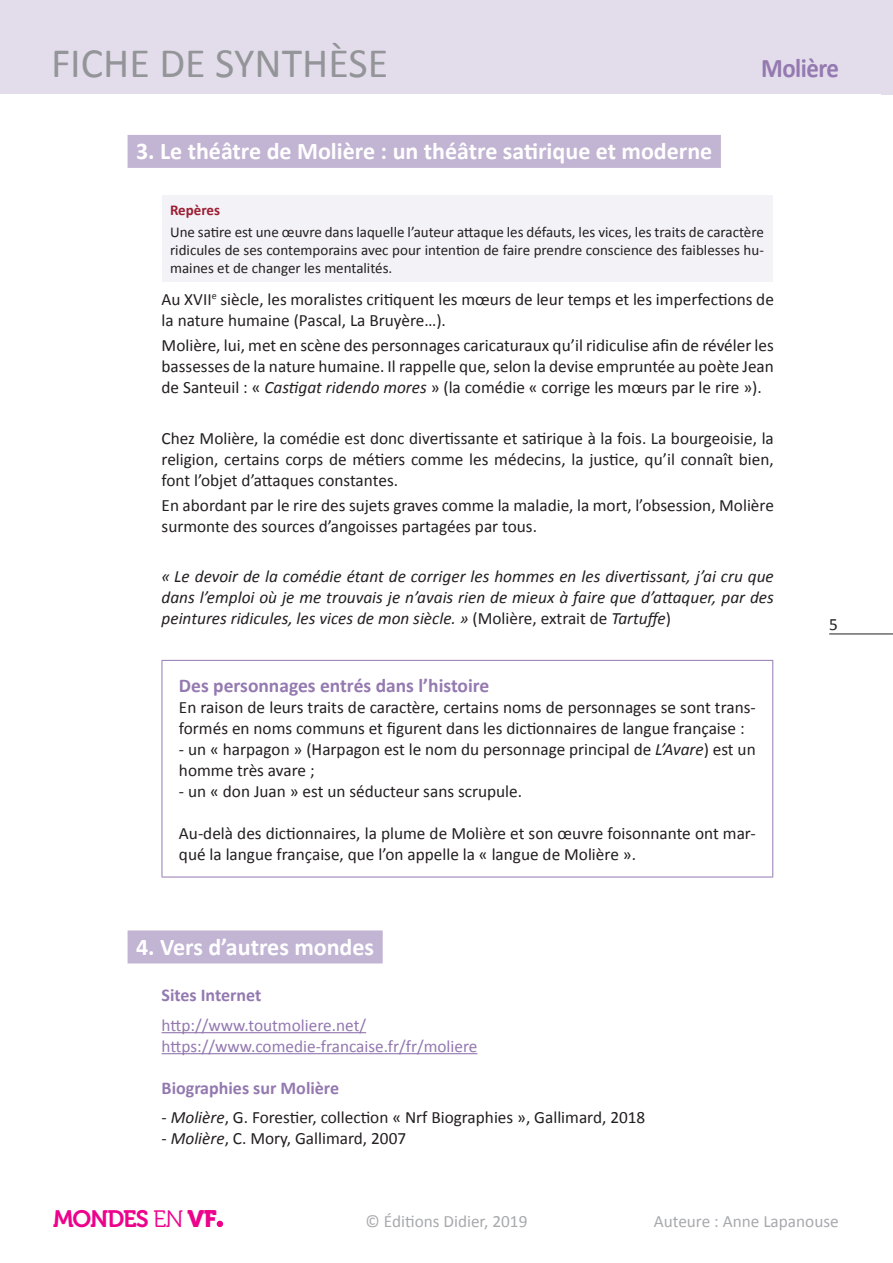
<style>
.page{position:relative;width:893px;height:1263px;background:#fff}
.page>*{position:absolute;margin:0;border:0;box-sizing:border-box;transform-origin:0 0}
.t1{font:42px "Calibri";color:#939598}
.t2{font:700 27px "Calibri";letter-spacing:-.02em;color:#947ab0;scale:.92 1}
.TitreEncadre{font:700 24px "Calibri";color:#fff}
.t3{font:23.7px "Museo 700";letter-spacing:-.05em;color:#ed028c}
.TEXT_C{font:700 19.5px "Calibri";color:#947ab0}
.consigne{font:700 18px "Calibri";color:#9379b0}
.TC_retrait_6mm___1{font:17.25px/21px "Calibri";color:#231f20}
.TEXT_C-2{font:17.25px/21px "Calibri";color:#231f20}
.TC_retrait_6mm___1-2{font:italic 17.25px/21px "Calibri";color:#231f20;text-align:justify}
.Tc_retrait_6_sans{font:17.25px "Calibri";color:#231f20}
.Tc_retrait_6_sans-2{font:17.25px "Calibri";color:#9379b0}
.t4{font:17.25px "Calibri";color:#a8a9ad}
.TEXT_C-3{font:15px/18px "Calibri";color:#231f20;text-align:justify}
.TC_retrait_6mm_Tab{font:700 15px "Calibri";color:#9c1e34}
.s1{font-style:italic}
.s2{font-style:normal}
.s3{font-family:"Museo 300"}
.s4{font-family:"Museo 900"}
</style>
<div class="page">
<hr style="left:829px;top:633px;width:64px;height:1px;background:#231f20">
<div style="left:0;top:0;width:893px;height:94px;background:#e3ddeb"></div>
<svg style="left:217px;top:1221px;width:6px;height:6px"></svg>
<div style="left:128px;top:135px;width:593px;height:33px;background:#c2b4d3"></div>
<div style="left:128px;top:930px;width:255px;height:33px;background:#c2b4d3"></div>
<hr style="left:162px;top:1032px;width:204px;height:1px;background:#9379b0">
<hr style="left:162px;top:1053px;width:315px;height:1px;background:#9379b0">
<div style="left:162px;top:195px;width:610px;height:86px;background:#f3f2f7"></div>
<hr style="left:162px;top:660px;width:611px;height:1px;background:#9379b0">
<hr style="left:162px;top:661px;width:1px;height:216px;background:#9379b0">
<hr style="left:772px;top:661px;width:1px;height:216px;background:#9379b0">
<hr style="left:162px;top:877px;width:611px;height:1px;background:#9379b0">
<h1 class="t1" style="left:51px;top:37px;width:339px">FICHE DE SYNTHÈSE</h1>
<p class="TitreEncadre" style="left:136px;top:136px;width:578px">3. Le théâtre de Molière : un théâtre satirique et moderne</p>
<h2 class="t2" style="left:761px;top:51px;width:86px">Molière</h2>
<p class="TC_retrait_6mm_Tab" style="left:170px;top:200px;width:52px">Repères</p>
<p class="TEXT_C-3" style="left:170px;top:223px;width:595px">Une satire est une œuvre dans laquelle l’auteur attaque les défauts, les vices, les traits de caractère ridicules de ses contemporains avec pour intention de faire prendre conscience des faiblesses hu&shy;maines et de changer les mentalités.</p>
<p class="TC_retrait_6mm___1" style="left:162px;top:289px;width:614px">Au XVII<sup>e</sup> siècle, les moralistes critiquent les mœurs de leur temps et les imperfections de la nature humaine (Pascal, La Bruyère…).</p>
<p class="TC_retrait_6mm___1" style="left:162px;top:335px;width:614px;text-align:justify">Molière, lui, met en scène des personnages caricaturaux qu’il ridiculise afin de révéler les bassesses de la nature humaine. Il rappelle que, selon la devise empruntée au poète Jean de Santeuil : « <span class="s1">Castigat ridendo mores</span> » (la comédie « corrige les mœurs par le rire »).</p>
<p class="TC_retrait_6mm___1" style="left:162px;top:427px;width:614px;text-align:justify">Chez Molière, la comédie est donc divertissante et satirique à la fois. La bourgeoisie, la religion, certains corps de métiers comme les médecins, la justice, qu’il connaît bien, font l’objet d’attaques constantes.</p>
<p class="TC_retrait_6mm___1" style="left:162px;top:495px;width:614px">En abordant par le rire des sujets graves comme la maladie, la mort, l’obsession, Molière surmonte des sources d’angoisses partagées par tous.</p>
<p class="TC_retrait_6mm___1-2" style="left:162px;top:566px;width:614px">« Le devoir de la comédie étant de corriger les hommes en les divertissant, j’ai cru que dans l’emploi où je me trouvais je n’avais rien de mieux à faire que d’attaquer, par des peintures ridicules, les vices de mon siècle. » <span class="s2">(Molière, extrait de</span> Tartuffe<span class="s2">)</span></p>
<p class="TEXT_C" style="left:179px;top:673px;width:312px">Des personnages entrés dans l’histoire</p>
<p class="TEXT_C-2" style="left:179px;top:697px;width:578px">En raison de leurs traits de caractère, certains noms de personnages se sont trans&shy;formés en noms communs et figurent dans les dictionnaires de langue française :</p>
<p class="TEXT_C-2" style="left:179px;top:739px;width:578px">- un « harpagon » (Harpagon est le nom du personnage principal de <span class="s1">L’Avare</span>) est un homme très avare ;</p>
<p class="TEXT_C-2" style="left:179px;top:781px;width:345px">- un « don Juan » est un séducteur sans scrupule.</p>
<p class="TEXT_C-2" style="left:179px;top:823px;width:578px">Au-delà des dictionnaires, la plume de Molière et son œuvre foisonnante ont mar&shy;qué la langue française, que l’on appelle la « langue de Molière ».</p>
<p class="TitreEncadre" style="left:136px;top:932px;width:240px">4. Vers d’autres mondes</p>
<p class="consigne" style="left:162px;top:984px;width:101px">Sites Internet</p>
<p class="Tc_retrait_6_sans-2" style="left:162px;top:1014px;width:206px">http://www.toutmoliere.net/</p>
<p class="Tc_retrait_6_sans-2" style="left:162px;top:1035px;width:317px">https://www.comedie-francaise.fr/fr/moliere</p>
<p class="consigne" style="left:162px;top:1076px;width:179px">Biographies sur Molière</p>
<p class="Tc_retrait_6_sans" style="left:162px;top:1106px;width:485px">- <span class="s1">Molière</span>, G. Forestier, collection « Nrf Biographies », Gallimard, 2018</p>
<p class="Tc_retrait_6_sans" style="left:162px;top:1127px;width:246px">- <span class="s1">Molière</span>, C. Mory, Gallimard, 2007</p>
<p class="TC_retrait_6mm___1" style="left:829px;top:613px;width:10px">5</p>
<h3 class="t3" style="left:53px;top:1205px;width:165px">MONDES <span class="s3">EN</span> <span class="s4">VF</span></h3>
<p class="t4" style="left:366px;top:1210px;width:163px">© Éditions Didier, 2019</p>
<p class="t4" style="left:654px;top:1210px;width:187px">Auteure : Anne Lapanouse</p>
</div>
